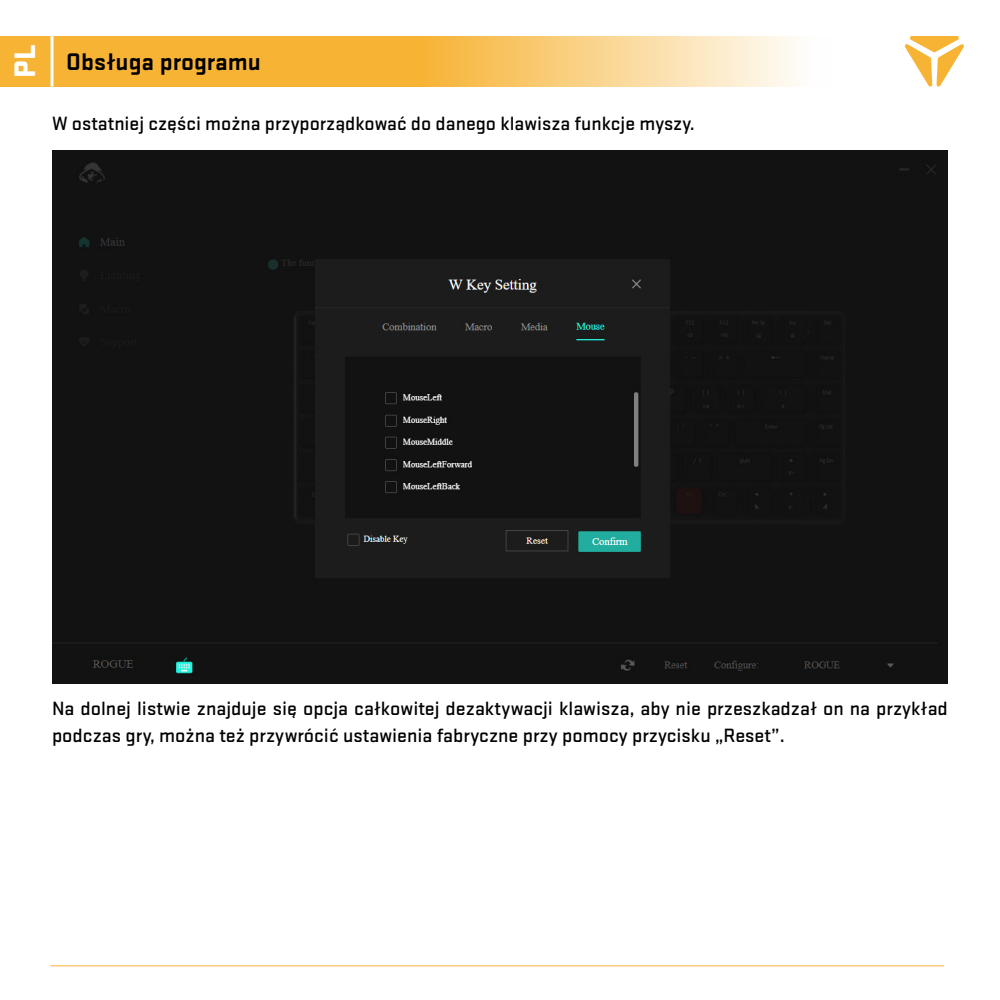
<style>
.page{position:relative;width:1000px;height:1000px;background:#fff}
.page>*{position:absolute;margin:0;border:0;box-sizing:border-box;transform-origin:0 0}
.t1{font:900 30.9px "Stratum 2";color:#fff}
.t2{font:700 25px "Stratum 2";color:#000}
.t3{font:500 20px/26.6px "Stratum 2";color:#000}
</style>
<div class="page">
<svg style="left:904px;top:36px;width:60px;height:51px"></svg>
<svg style="left:0;top:36px;width:797px;height:51px;background:#f8c461"></svg>
<hr style="left:50px;top:965px;width:894px;height:1px;background:#f7b334">
<svg style="left:50px;top:36px;width:4px;height:51px"></svg>
<img style="left:52px;top:151px;width:896px;height:532px">
<p class="t1" style="left:2px;top:78px;width:35px;rotate:-90deg">PL</p>
<p class="t2" style="left:66px;top:44px;width:196px">Obsługa programu</p>
<p class="t3" style="left:52px;top:109px;width:644px">W ostatniej części można przyporządkować do danego klawisza funkcje myszy.</p>
<p class="t3" style="left:52px;top:694px;width:897px">Na dolnej listwie znajduje się opcja całkowitej dezaktywacji klawisza, aby nie przeszkadzał on na przykład podczas gry, można też przywrócić ustawienia fabryczne przy pomocy przycisku „Reset”.</p>
</div>
